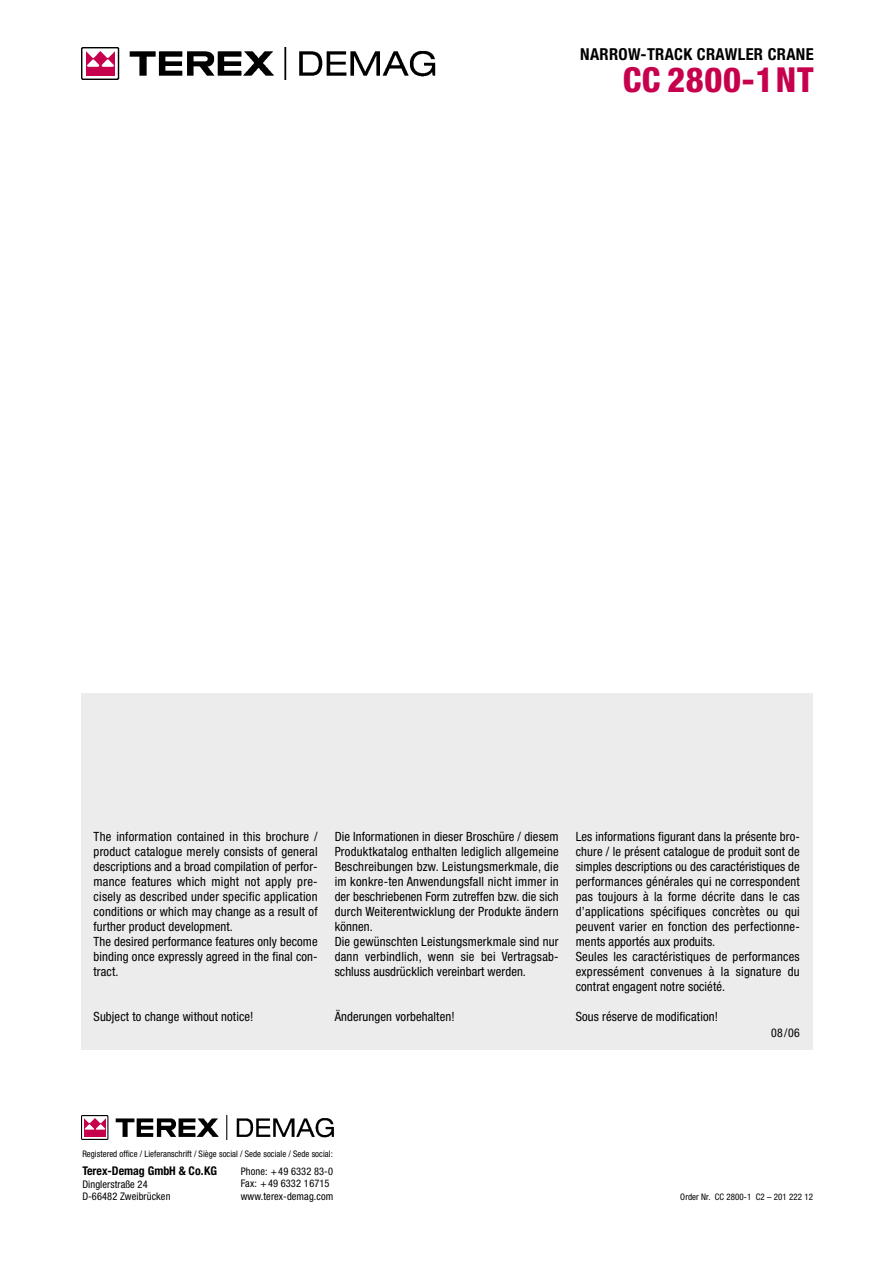
<style>
.page{position:relative;width:893px;height:1262px;background:#fff}
.page>*{position:absolute;margin:0;border:0;box-sizing:border-box;transform-origin:0 0}
.t1{font:800 condensed 34.5px "Helvetica Neue";letter-spacing:.02em;color:#c7004e}
.t2{font:700 condensed 16.5px "Helvetica Neue";letter-spacing:.02em;color:#000}
.t3{font:condensed 12.75px/15px "Helvetica Neue";letter-spacing:.015em;color:#000}
.t4{font:700 condensed 12px "Helvetica Neue";color:#000}
.t5{font:condensed 12px "Helvetica Neue";color:#000}
.t6{font:condensed 10.5px/12.6px "Helvetica Neue";letter-spacing:.01em;color:#000}
.t7{font:condensed 9px "Helvetica Neue";letter-spacing:.005em;color:#000}
</style>
<div class="page">
<img style="left:81px;top:47px;width:355px;height:33px">
<img style="left:86px;top:51px;width:29px;height:25px">
<img style="left:81px;top:1115px;width:253px;height:24px">
<img style="left:85px;top:1118px;width:20px;height:18px">
<div style="left:81px;top:693px;width:731px;height:356px;background:#ececec"></div>
<p class="t2" style="left:580px;top:48px;width:235px">NARROW-TRACK CRAWLER CRANE</p>
<h1 class="t1" style="left:622px;top:67px;width:192px">CC 2800-1NT</h1>
<p class="t3" style="left:94px;top:829px;width:225px">The information contained in this brochure / product catalogue merely consists of general descriptions and a broad compilation of perfor&shy;mance features which might not apply pre&shy;cisely as described under specific application conditions or which may change as a result of further product development.<br>The desired performance features only become binding once expressly agreed in the final con&shy;tract.</p>
<p class="t3" style="left:94px;top:1009px;width:161px">Subject to change without notice!</p>
<p class="t3" style="left:334px;top:829px;width:225px">Die Informationen in dieser Broschüre / diesem Produktkatalog enthalten lediglich allgemeine Beschreibungen bzw. Leistungsmerkmale, die im konkre-ten Anwendungsfall nicht immer in der beschriebenen Form zutreffen bzw. die sich durch Weiterentwicklung der Produkte ändern können.<br>Die gewünschten Leistungsmerkmale sind nur dann verbindlich, wenn sie bei Vertragsab&shy;schluss ausdrücklich vereinbart werden.</p>
<p class="t3" style="left:334px;top:1009px;width:121px">Änderungen vorbehalten!</p>
<p class="t3" style="left:575px;top:829px;width:225px">Les informations figurant dans la présente bro&shy;chure / le présent catalogue de produit sont de simples descriptions ou des caractéristiques de performances générales qui ne correspondent pas toujours à la forme décrite dans le cas d’applications spécifiques concrètes ou qui peuvent varier en fonction des perfectionne&shy;ments apportés aux produits.<br>Seules les caractéristiques de performances expressément convenues à la signature du contrat engagent notre société.</p>
<p class="t3" style="left:575px;top:1009px;width:144px">Sous réserve de modification!</p>
<p class="t5" style="left:771px;top:1028px;width:30px">08/06</p>
<p class="t7" style="left:82px;top:1151px;width:252px">Registered office / Lieferanschrift / Siège social / Sede sociale / Sede social:</p>
<p class="t4" style="left:82px;top:1166px;width:136px">Terex-Demag GmbH &amp; Co.KG</p>
<p class="t6" style="left:82px;top:1178px;width:90px">Dinglerstraße 24<br>D-66482 Zweibrücken</p>
<p class="t6" style="left:241px;top:1165px;width:94px">Phone: +49 6332 83-0<br>Fax: +49 6332 16715 www.terex-demag.com</p>
<p class="t7" style="left:680px;top:1193px;width:134px">Order Nr. CC 2800-1 C2 – 201 222 12</p>
</div>
